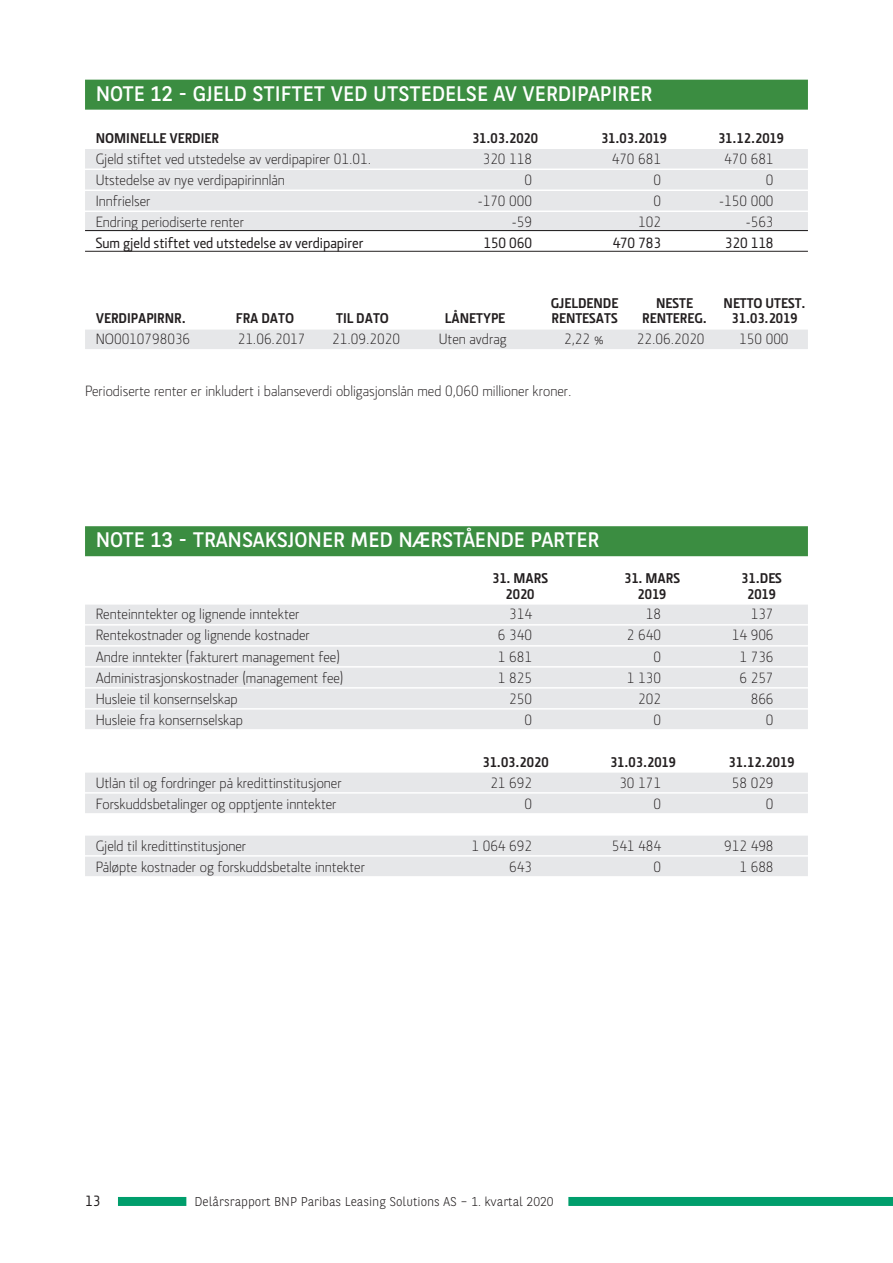
<style>
.page{position:relative;width:893px;height:1263px;background:#fff}
.page>*{position:absolute;margin:0;border:0;box-sizing:border-box;transform-origin:0 0}
.t1{font:21px "BNPP Sans";color:#fff}
.t2{font:300 15px "Section LK";color:#231f20}
.t3{font:500 15px "Section LK";color:#231f20}
.t4{font:700 14.25px "Section LK";color:#231f20}
.t5{font:300 12.75px "BNPP Sans";color:#231f20}
</style>
<div class="page">
<div style="left:118px;top:1197px;width:68px;height:9px;background:#009e6c"></div>
<div style="left:568px;top:1197px;width:325px;height:9px;background:#009e6c"></div>
<div style="left:85px;top:330px;width:723px;height:19px;background:#e6e7e9"></div>
<div style="left:85px;top:526px;width:723px;height:30px;background:#3b8d41"></div>
<div style="left:85px;top:605px;width:723px;height:19px;background:#e6e7e9"></div>
<div style="left:85px;top:626px;width:723px;height:19px;background:#e6e7e9"></div>
<div style="left:85px;top:647px;width:723px;height:19px;background:#e6e7e9"></div>
<div style="left:85px;top:668px;width:723px;height:19px;background:#e6e7e9"></div>
<div style="left:85px;top:689px;width:723px;height:19px;background:#e6e7e9"></div>
<div style="left:85px;top:710px;width:723px;height:19px;background:#e6e7e9"></div>
<div style="left:85px;top:773px;width:723px;height:19px;background:#e6e7e9"></div>
<div style="left:85px;top:794px;width:723px;height:19px;background:#e6e7e9"></div>
<div style="left:85px;top:836px;width:723px;height:19px;background:#e6e7e9"></div>
<div style="left:85px;top:857px;width:723px;height:19px;background:#e6e7e9"></div>
<div style="left:85px;top:80px;width:723px;height:30px;background:#3b8d41"></div>
<div style="left:85px;top:149px;width:723px;height:20px;background:#e6e7e9"></div>
<div style="left:85px;top:170px;width:723px;height:20px;background:#e6e7e9"></div>
<div style="left:85px;top:191px;width:723px;height:20px;background:#e6e7e9"></div>
<div style="left:85px;top:212px;width:723px;height:20px;background:#e6e7e9"></div>
<hr style="left:85px;top:230px;width:723px;height:1px;background:#231f20">
<hr style="left:85px;top:251px;width:723px;height:1px;background:#231f20">
<h1 class="t1" style="left:96px;top:79px;width:558px">NOTE 12 - GJELD STIFTET VED UTSTEDELSE AV VERDIPAPIRER</h1>
<p class="t4" style="left:96px;top:130px;width:125px">NOMINELLE VERDIER</p>
<p class="t4" style="left:472px;top:130px;width:68px">31.03.2020</p>
<p class="t4" style="left:601px;top:130px;width:68px">31.03.2019</p>
<p class="t4" style="left:718px;top:130px;width:68px">31.12.2019</p>
<p class="t2" style="left:96px;top:150px;width:277px">Gjeld stiftet ved utstedelse av verdipapirer 01.01.</p>
<p class="t2" style="left:483px;top:150px;width:51px">320 118</p>
<p class="t2" style="left:612px;top:150px;width:51px">470 681</p>
<p class="t2" style="left:724px;top:150px;width:51px">470 681</p>
<p class="t2" style="left:96px;top:171px;width:191px">Utstedelse av nye verdipapirinnlån</p>
<p class="t2" style="left:524px;top:171px;width:9px">0</p>
<p class="t2" style="left:653px;top:171px;width:9px">0</p>
<p class="t2" style="left:766px;top:171px;width:9px">0</p>
<p class="t2" style="left:96px;top:192px;width:56px">Innfrielser</p>
<p class="t2" style="left:478px;top:192px;width:56px">-170 000</p>
<p class="t2" style="left:653px;top:192px;width:9px">0</p>
<p class="t2" style="left:719px;top:192px;width:56px">-150 000</p>
<p class="t2" style="left:96px;top:213px;width:150px">Endring periodiserte renter</p>
<p class="t2" style="left:512px;top:213px;width:22px">-59</p>
<p class="t2" style="left:638px;top:213px;width:24px">102</p>
<p class="t2" style="left:746px;top:213px;width:29px">-563</p>
<p class="t3" style="left:96px;top:234px;width:269px">Sum gjeld stiftet ved utstedelse av verdipapirer</p>
<p class="t3" style="left:483px;top:234px;width:50px">150 060</p>
<p class="t3" style="left:612px;top:234px;width:50px">470 783</p>
<p class="t3" style="left:725px;top:234px;width:50px">320 118</p>
<p class="t4" style="left:551px;top:295px;width:69px">GJELDENDE</p>
<p class="t4" style="left:656px;top:295px;width:38px">NESTE</p>
<p class="t4" style="left:724px;top:295px;width:84px">NETTO UTEST.</p>
<p class="t4" style="left:96px;top:310px;width:92px">VERDIPAPIRNR.</p>
<p class="t4" style="left:236px;top:310px;width:60px">FRA DATO</p>
<p class="t4" style="left:336px;top:310px;width:54px">TIL DATO</p>
<p class="t4" style="left:445px;top:310px;width:62px">LÅNETYPE</p>
<p class="t4" style="left:552px;top:310px;width:68px">RENTESATS</p>
<p class="t4" style="left:642px;top:310px;width:66px">RENTEREG.</p>
<p class="t4" style="left:732px;top:310px;width:68px">31.03.2019</p>
<p class="t2" style="left:96px;top:331px;width:96px">NO0010798036</p>
<p class="t2" style="left:238px;top:331px;width:69px">21.06.2017</p>
<p class="t2" style="left:332px;top:331px;width:69px">21.09.2020</p>
<p class="t2" style="left:439px;top:331px;width:69px">Uten avdrag</p>
<p class="t2" style="left:564px;top:331px;width:41px">2,22 %</p>
<p class="t2" style="left:637px;top:331px;width:69px">22.06.2020</p>
<p class="t2" style="left:739px;top:331px;width:51px">150 000</p>
<p class="t2" style="left:85px;top:382px;width:488px">Periodiserte renter er inkludert i balanseverdi obligasjonslån med 0,060 millioner kroner.</p>
<h1 class="t1" style="left:96px;top:526px;width:505px">NOTE 13 - TRANSAKSJONER MED NÆRSTÅENDE PARTER</h1>
<p class="t4" style="left:492px;top:570px;width:57px">31. MARS</p>
<p class="t4" style="left:624px;top:570px;width:57px">31. MARS</p>
<p class="t4" style="left:741px;top:570px;width:42px">31.DES</p>
<p class="t4" style="left:506px;top:585px;width:30px">2020</p>
<p class="t4" style="left:638px;top:585px;width:30px">2019</p>
<p class="t4" style="left:747px;top:585px;width:30px">2019</p>
<p class="t2" style="left:96px;top:606px;width:205px">Renteinntekter og lignende inntekter</p>
<p class="t2" style="left:509px;top:606px;width:24px">314</p>
<p class="t2" style="left:646px;top:606px;width:17px">18</p>
<p class="t2" style="left:751px;top:606px;width:24px">137</p>
<p class="t2" style="left:96px;top:627px;width:216px">Rentekostnader og lignende kostnader</p>
<p class="t2" style="left:498px;top:627px;width:36px">6 340</p>
<p class="t2" style="left:627px;top:627px;width:36px">2 640</p>
<p class="t2" style="left:732px;top:627px;width:43px">14 906</p>
<p class="t2" style="left:96px;top:648px;width:246px">Andre inntekter (fakturert management fee)</p>
<p class="t2" style="left:498px;top:648px;width:36px">1 681</p>
<p class="t2" style="left:653px;top:648px;width:9px">0</p>
<p class="t2" style="left:739px;top:648px;width:36px">1 736</p>
<p class="t2" style="left:96px;top:669px;width:249px">Administrasjonskostnader (management fee)</p>
<p class="t2" style="left:498px;top:669px;width:36px">1 825</p>
<p class="t2" style="left:627px;top:669px;width:36px">1 130</p>
<p class="t2" style="left:739px;top:669px;width:36px">6 257</p>
<p class="t2" style="left:96px;top:690px;width:143px">Husleie til konsernselskap</p>
<p class="t2" style="left:509px;top:690px;width:24px">250</p>
<p class="t2" style="left:638px;top:690px;width:24px">202</p>
<p class="t2" style="left:751px;top:690px;width:24px">866</p>
<p class="t2" style="left:96px;top:711px;width:149px">Husleie fra konsernselskap</p>
<p class="t2" style="left:524px;top:711px;width:9px">0</p>
<p class="t2" style="left:653px;top:711px;width:9px">0</p>
<p class="t2" style="left:766px;top:711px;width:9px">0</p>
<p class="t4" style="left:482px;top:753px;width:68px">31.03.2020</p>
<p class="t4" style="left:610px;top:753px;width:68px">31.03.2019</p>
<p class="t4" style="left:728px;top:753px;width:68px">31.12.2019</p>
<p class="t2" style="left:96px;top:774px;width:248px">Utlån til og fordringer på kredittinstitusjoner</p>
<p class="t2" style="left:490px;top:774px;width:43px">21 692</p>
<p class="t2" style="left:619px;top:774px;width:43px">30 171</p>
<p class="t2" style="left:732px;top:774px;width:43px">58 029</p>
<p class="t2" style="left:96px;top:795px;width:242px">Forskuddsbetalinger og opptjente inntekter</p>
<p class="t2" style="left:524px;top:795px;width:9px">0</p>
<p class="t2" style="left:653px;top:795px;width:9px">0</p>
<p class="t2" style="left:766px;top:795px;width:9px">0</p>
<p class="t2" style="left:96px;top:837px;width:152px">Gjeld til kredittinstitusjoner</p>
<p class="t2" style="left:471px;top:837px;width:62px">1 064 692</p>
<p class="t2" style="left:612px;top:837px;width:51px">541 484</p>
<p class="t2" style="left:724px;top:837px;width:51px">912 498</p>
<p class="t2" style="left:96px;top:858px;width:271px">Påløpte kostnader og forskuddsbetalte inntekter</p>
<p class="t2" style="left:509px;top:858px;width:24px">643</p>
<p class="t2" style="left:653px;top:858px;width:9px">0</p>
<p class="t2" style="left:739px;top:858px;width:36px">1 688</p>
<p class="t3" style="left:85px;top:1192px;width:17px">13</p>
<p class="t5" style="left:195px;top:1193px;width:361px">Delårsrapport BNP Paribas Leasing Solutions AS – 1. kvartal 2020</p>
</div>
